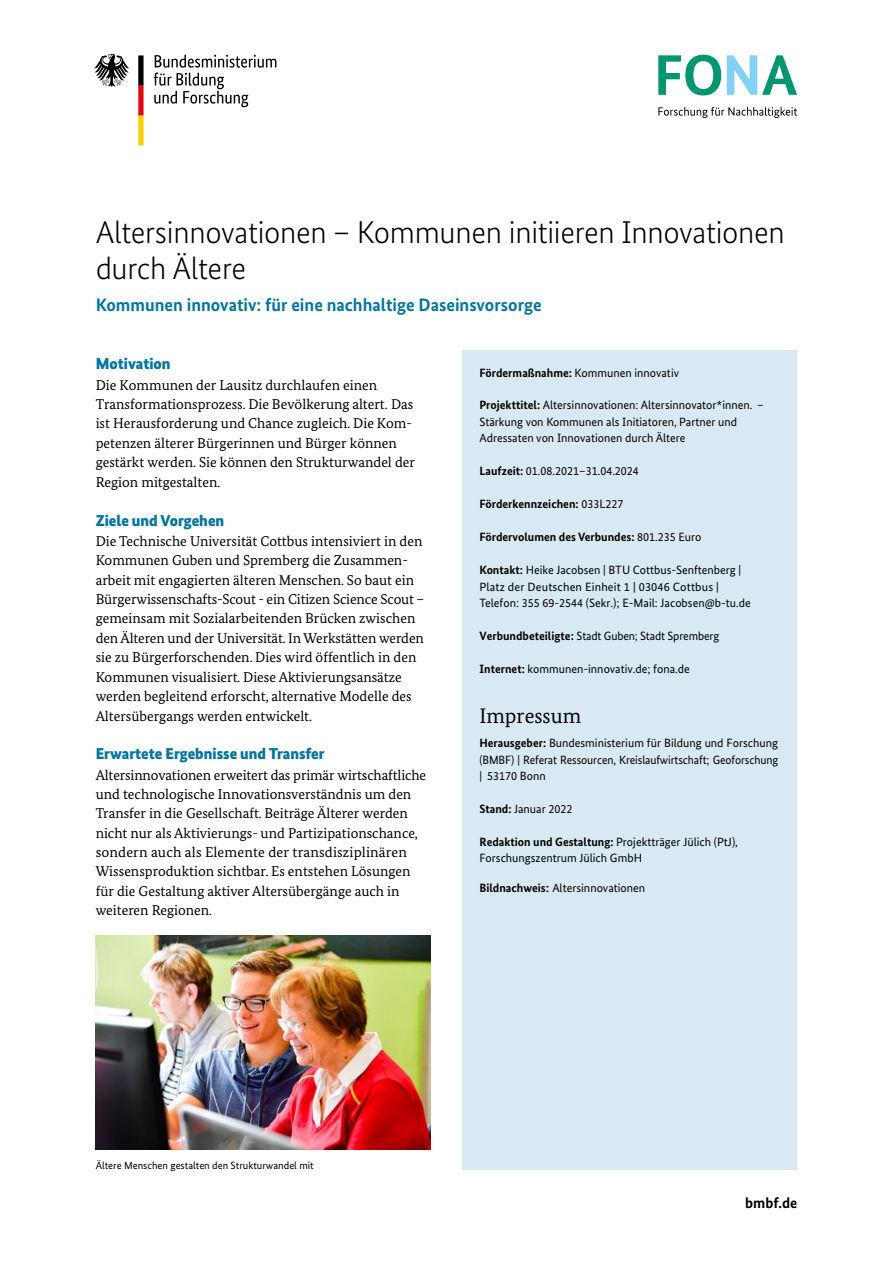
<style>
.page{position:relative;width:893px;height:1263px;background:#fff}
.page>*{position:absolute;margin:0;border:0;box-sizing:border-box;transform-origin:0 0}
.t1{font:300 31.5px/36px "Bundes Sans";letter-spacing:-.01em;color:#000}
.t2{font:21px "Bundes Serif";color:#000}
.t3{font:700 18px "Bundes Sans";color:#0075a0}
.t4{font:900 15.75px "Bundes Sans";color:#0075a0}
.t5{font:700 15px "Bundes Sans";color:#000}
.t6{font:14.25px/19.4px "Bundes Serif";color:#000}
.t7{font:12px/16.5px "Bundes Sans";color:#000}
.t8{font:700 12px "Bundes Sans";color:#000}
.t9{font:10.5px "Bundes Sans";color:#000}
.s1{font-weight:700}
.s2{font-weight:400}
.s3{font-family:"Neue Praxis";font-weight:700}
</style>
<div class="page">
<img style="left:96px;top:935px;width:335px;height:214px">
<div style="left:462px;top:350px;width:335px;height:819px;background:#d9e9f3"></div>
<svg style="left:154px;top:55px;width:122px;height:52px"></svg>
<svg style="left:94px;top:54px;width:35px;height:33px"></svg>
<svg style="left:138px;top:55px;width:6px;height:90px"></svg>
<svg style="left:658px;top:55px;width:63px;height:40px"></svg>
<svg style="left:727px;top:55px;width:70px;height:40px"></svg>
<svg style="left:658px;top:107px;width:139px;height:11px"></svg>
<h1 class="t1" style="left:96px;top:214px;width:691px">Altersinnovationen – Kommunen initiieren Innovationen durch Ältere</h1>
<h2 class="t3" style="left:96px;top:294px;width:448px">Kommunen innovativ: für eine nachhaltige Daseinsvorsorge</h2>
<p class="t4" style="left:96px;top:355px;width:76px">Motivation</p>
<p class="t6" style="left:96px;top:375px;width:321px">Die Kommunen der Lausitz durchlaufen einen Transformationsprozess. Die Bevölkerung altert. Das ist Herausforderung und Chance zugleich. Die Kom&shy;petenzen älterer Bürgerinnen und Bürger können gestärkt werden. Sie können den Strukturwandel der Region mitgestalten.</p>
<p class="t4" style="left:96px;top:511px;width:130px">Ziele und Vorgehen</p>
<p class="t6" style="left:96px;top:531px;width:330px">Die Technische Universität Cottbus intensiviert in den Kommunen Guben und Spremberg die Zusammen&shy;arbeit mit engagierten älteren Menschen. So baut ein Bürgerwissenschafts-Scout - ein Citizen Science Scout – gemeinsam mit Sozialarbeitenden Brücken zwischen den Älteren und der Universität. In Werkstätten werden sie zu Bürgerforschenden. Dies wird öffentlich in den Kommunen visualisiert. Diese Aktivierungsansätze werden begleitend erforscht, alternative Modelle des Altersübergangs werden entwickelt.</p>
<p class="t4" style="left:96px;top:744px;width:230px">Erwartete Ergebnisse und Transfer</p>
<p class="t6" style="left:96px;top:765px;width:332px">Altersinnovationen erweitert das primär wirtschaftliche und technologische Innovationsverständnis um den Transfer in die Gesellschaft. Beiträge Älterer werden nicht nur als Aktivierungs- und Partizipationschance, sondern auch als Elemente der transdisziplinären Wissensproduktion sichtbar. Es entstehen Lösungen für die Gestaltung aktiver Altersübergänge auch in weiteren Regionen.</p>
<h4 class="t7" style="left:479px;top:364px;width:201px"><span class="s1">Fördermaßnahme:</span> Kommunen innovativ</h4>
<h4 class="t7" style="left:479px;top:397px;width:286px"><span class="s1">Projekttitel:</span> Altersinnovationen: Altersinnovator*innen. –<br>Stärkung von Kommunen als Initiatoren, Partner und<br>Adressaten von Innovationen durch Ältere</h4>
<h4 class="t7" style="left:479px;top:463px;width:161px"><span class="s1">Laufzeit:</span> 01.08.2021–31.04.2024</h4>
<h4 class="t8" style="left:479px;top:497px;width:145px">Förderkennzeichen: <span class="s2">033L227</span></h4>
<h4 class="t8" style="left:479px;top:530px;width:223px">Fördervolumen des Verbundes: <span class="s2">801.235 Euro</span></h4>
<h4 class="t7" style="left:479px;top:561px;width:273px"><span class="s1">Kontakt:</span> Heike Jacobsen | BTU Cottbus-Senftenberg |<br>Platz der Deutschen Einheit 1 | 03046 Cottbus |<br>Telefon: 355 69-2544 (Sekr.); E-Mail: Jacobsen@b-tu.de</h4>
<h4 class="t7" style="left:479px;top:627px;width:241px"><span class="s1">Verbundbeteiligte:</span> Stadt Guben; Stadt Spremberg</h4>
<h4 class="t7" style="left:479px;top:660px;width:212px"><span class="s1">Internet:</span> kommunen-innovativ.de; fona.de</h4>
<h4 class="t2" style="left:479px;top:703px;width:103px">Impressum</h4>
<h4 class="t7" style="left:479px;top:735px;width:300px;text-align:justify"><span class="s1">Herausgeber:</span> Bundesministerium für Bildung und Forschung (BMBF) | Referat Ressourcen, Kreislaufwirtschaft; Geoforschung | 53170 Bonn</h4>
<h4 class="t7" style="left:479px;top:801px;width:94px"><span class="s1">Stand:</span> Januar 2022</h4>
<h4 class="t7" style="left:479px;top:833px;width:260px"><span class="s1">Redaktion und Gestaltung:</span> Projektträger Jülich (PtJ),<br>Forschungszentrum Jülich GmbH</h4>
<h4 class="t7" style="left:479px;top:879px;width:167px"><span class="s1">Bildnachweis</span><span class="s3">:</span> Altersinnovationen</h4>
<p class="t9" style="left:96px;top:1159px;width:220px">Ältere Menschen gestalten den Strukturwandel mit</p>
<p class="t5" style="left:745px;top:1194px;width:54px">bmbf.de</p>
</div>
